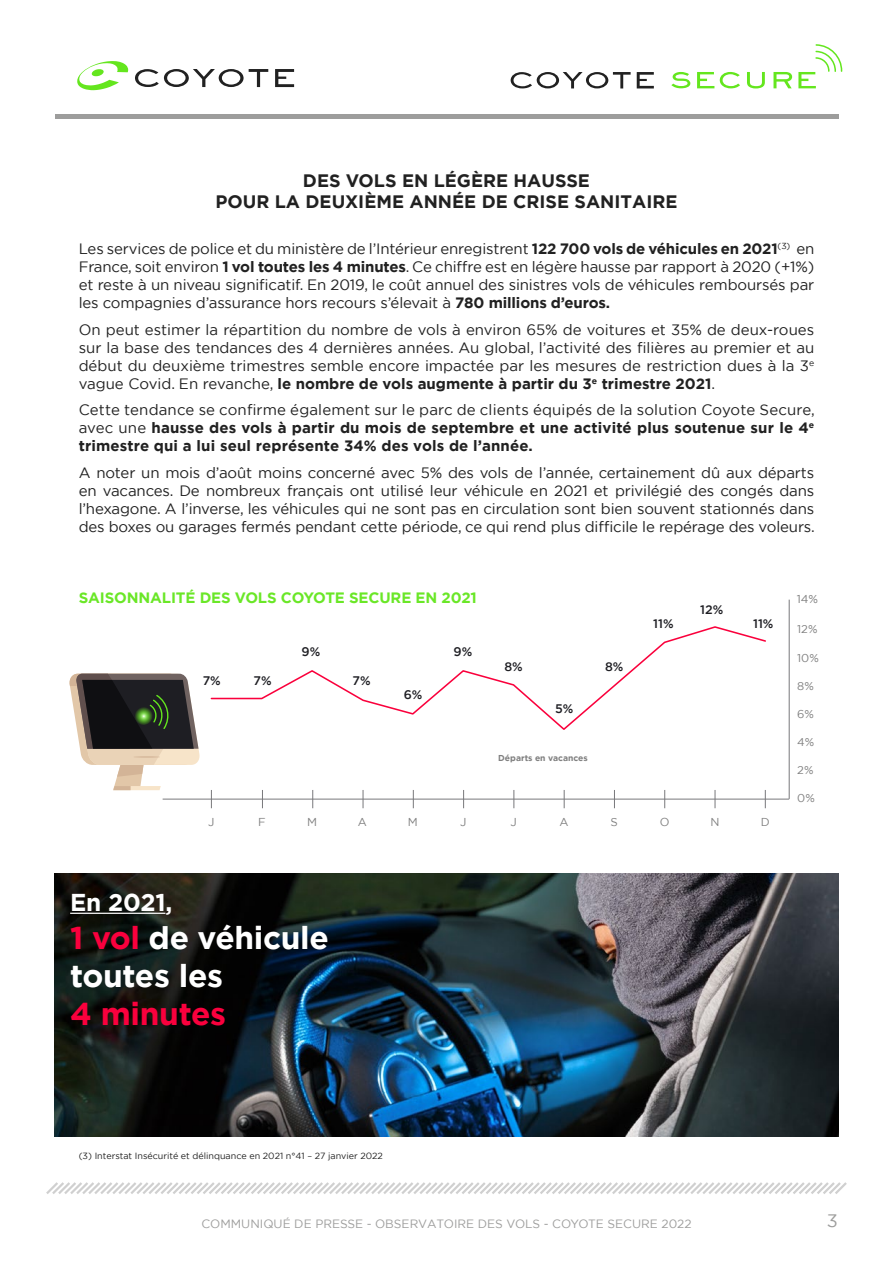
<style>
.page{position:relative;width:893px;height:1263px;background:#fff}
.page>*{position:absolute;margin:0;border:0;box-sizing:border-box;transform-origin:0 0}
.t1{font:700 31.65px/38px "Gotham";letter-spacing:-.01em;color:#fff}
.t2{font:700 31.65px "Gotham";letter-spacing:-.01em;color:#fa003d}
.t3{font:700 24.3px "Gotham";letter-spacing:-.01em;color:#fff}
.t4{font:700 18px/21.6px "Gotham";color:#212121;text-align:center}
.t5{font:18px "Gotham";color:#9d9d9c}
.t6{font:15px/18px "Gotham";letter-spacing:-.01em;color:#212121;text-align:justify}
.t7{font:700 15px/18px "Gotham";letter-spacing:.01em;color:#212121;text-align:justify}
.t8{font:700 15px "Gotham";letter-spacing:-.01em;color:#6ae727}
.t9{font:500 12.45px "Gotham";color:#1e1e23}
.t10{font:12px "Gotham";color:#9d9d9c}
.t11{font:11.4px "Gotham";color:#808080}
.t12{font:9px "Gotham";color:#212121}
.t13{font:700 8.55px "Gotham";color:#808080}
.s1{font-weight:700}
.s2{font-weight:400}
.s3{color:#fa003d}
</style>
<div class="page">
<svg style="left:46px;top:1182px;width:801px;height:12px"></svg>
<img style="left:54px;top:874px;width:785px;height:262px">
<svg style="left:77px;top:61px;width:51px;height:29px"></svg>
<svg style="left:275px;top:69px;width:19px;height:18px"></svg>
<svg style="left:135px;top:69px;width:133px;height:18px"></svg>
<svg style="left:637px;top:72px;width:17px;height:16px"></svg>
<svg style="left:511px;top:72px;width:120px;height:16px"></svg>
<svg style="left:671px;top:72px;width:19px;height:16px"></svg>
<svg style="left:697px;top:72px;width:17px;height:16px"></svg>
<svg style="left:720px;top:72px;width:20px;height:16px"></svg>
<svg style="left:747px;top:72px;width:18px;height:16px"></svg>
<svg style="left:773px;top:72px;width:19px;height:16px"></svg>
<svg style="left:798px;top:44px;width:44px;height:44px"></svg>
<hr style="left:55px;top:114px;width:783px;height:4px;background:#9d9d9c">
<hr style="left:163px;top:799px;width:626px;height:1px;background:#78787b">
<svg style="left:211px;top:790px;width:1px;height:18px"></svg>
<svg style="left:262px;top:790px;width:1px;height:18px"></svg>
<svg style="left:312px;top:790px;width:1px;height:18px"></svg>
<svg style="left:363px;top:790px;width:1px;height:18px"></svg>
<svg style="left:413px;top:790px;width:1px;height:18px"></svg>
<svg style="left:463px;top:790px;width:1px;height:18px"></svg>
<svg style="left:514px;top:790px;width:1px;height:18px"></svg>
<svg style="left:564px;top:790px;width:1px;height:18px"></svg>
<svg style="left:614px;top:790px;width:1px;height:18px"></svg>
<svg style="left:664px;top:790px;width:1px;height:18px"></svg>
<svg style="left:715px;top:790px;width:1px;height:18px"></svg>
<svg style="left:765px;top:790px;width:1px;height:18px"></svg>
<svg style="left:69px;top:674px;width:131px;height:116px"></svg>
<hr style="left:789px;top:600px;width:1px;height:199px;background:#78787b">
<svg style="left:210px;top:626px;width:556px;height:104px"></svg>
<hr style="left:70px;top:913px;width:95px;height:1px;background:#fff">
<p class="t4" style="left:215px;top:169px;width:464px">DES VOLS EN LÉGÈRE HAUSSE<br>POUR LA DEUXIÈME ANNÉE DE CRISE SANITAIRE</p>
<p class="t6" style="left:79px;top:240px;width:737px">Les services de police et du ministère de l’Intérieur enregistrent <span class="s1">122 700 vols de véhicules en 2021</span><sup>(3)</sup> en France, soit environ <span class="s1">1 vol toutes les 4 minutes</span>. Ce chiffre est en légère hausse par rapport à 2020 (+1%) et reste à un niveau significatif. En 2019, le coût annuel des sinistres vols de véhicules remboursés par les compagnies d’assurance hors recours s’élevait à <span class="s1">780 millions d’euros.</span></p>
<p class="t6" style="left:79px;top:320px;width:737px">On peut estimer la répartition du nombre de vols à environ 65% de voitures et 35% de deux-roues sur la base des tendances des 4 dernières années. Au global, l’activité des filières au premier et au début du deuxième trimestres semble encore impactée par les mesures de restriction dues à la 3<sup>e </sup>vague Covid. En revanche, <span class="s1">le nombre de vols augmente à partir du 3</span><sup>e</sup> <span class="s1">trimestre 2021</span>.</p>
<p class="t7" style="left:79px;top:401px;width:738px"><span class="s2">Cette tendance se confirme également sur le parc de clients équipés de la solution Coyote Secure, avec une</span> hausse des vols à partir du mois de septembre et une activité plus soutenue sur le 4<sup>e </sup>trimestre qui a lui seul représente 34% des vols de l’année.</p>
<p class="t6" style="left:79px;top:463px;width:738px">A noter un mois d’août moins concerné avec 5% des vols de l’année, certainement dû aux départs en vacances. De nombreux français ont utilisé leur véhicule en 2021 et privilégié des congés dans l’hexagone. A l’inverse, les véhicules qui ne sont pas en circulation sont bien souvent stationnés dans des boxes ou garages fermés pendant cette période, ce qui rend plus difficile le repérage des voleurs.</p>
<p class="t8" style="left:79px;top:588px;width:400px">SAISONNALITÉ DES VOLS COYOTE SECURE EN 2021</p>
<p class="t9" style="left:301px;top:643px;width:20px">9%</p>
<p class="t9" style="left:454px;top:643px;width:20px">9%</p>
<p class="t9" style="left:203px;top:673px;width:20px">7%</p>
<p class="t9" style="left:253px;top:673px;width:20px">7%</p>
<p class="t9" style="left:352px;top:673px;width:20px">7%</p>
<p class="t9" style="left:404px;top:686px;width:20px">6%</p>
<p class="t9" style="left:504px;top:659px;width:20px">8%</p>
<p class="t9" style="left:605px;top:658px;width:20px">8%</p>
<p class="t9" style="left:555px;top:701px;width:20px">5%</p>
<p class="t13" style="left:498px;top:752px;width:91px">Départs en vacances</p>
<p class="t9" style="left:700px;top:601px;width:25px">12%</p>
<p class="t9" style="left:653px;top:615px;width:22px">11%</p>
<p class="t9" style="left:753px;top:615px;width:22px">11%</p>
<p class="t11" style="left:208px;top:814px;width:8px">J</p>
<p class="t11" style="left:258px;top:814px;width:9px">F</p>
<p class="t11" style="left:307px;top:814px;width:11px">M</p>
<p class="t11" style="left:358px;top:814px;width:11px">A</p>
<p class="t11" style="left:408px;top:814px;width:11px">M</p>
<p class="t11" style="left:460px;top:814px;width:8px">J</p>
<p class="t11" style="left:510px;top:814px;width:8px">J</p>
<p class="t11" style="left:559px;top:814px;width:11px">A</p>
<p class="t11" style="left:611px;top:814px;width:9px">S</p>
<p class="t11" style="left:660px;top:814px;width:11px">O</p>
<p class="t11" style="left:710px;top:814px;width:11px">N</p>
<p class="t11" style="left:761px;top:814px;width:10px">D</p>
<p class="t11" style="left:797px;top:591px;width:23px">14%</p>
<p class="t11" style="left:797px;top:622px;width:22px">12%</p>
<p class="t11" style="left:797px;top:650px;width:23px">10%</p>
<p class="t11" style="left:797px;top:678px;width:18px">8%</p>
<p class="t11" style="left:797px;top:707px;width:18px">6%</p>
<p class="t11" style="left:797px;top:735px;width:19px">4%</p>
<p class="t11" style="left:797px;top:763px;width:18px">2%</p>
<p class="t11" style="left:797px;top:791px;width:19px">0%</p>
<h2 class="t3" style="left:70px;top:887px;width:104px">En 2021,</h2>
<h1 class="t1" style="left:70px;top:919px;width:260px"><span class="s3">1 vol</span> de véhicule toutes les</h1>
<h1 class="t2" style="left:70px;top:993px;width:157px">4 minutes</h1>
<p class="t12" style="left:79px;top:1150px;width:306px">(3) Interstat Insécurité et délinquance en 2021 n°41 – 27 janvier 2022</p>
<p class="t10" style="left:201px;top:1216px;width:492px">COMMUNIQUÉ DE PRESSE - OBSERVATOIRE DES VOLS - COYOTE SECURE 2022</p>
<p class="t5" style="left:827px;top:1209px;width:13px">3</p>
</div>
